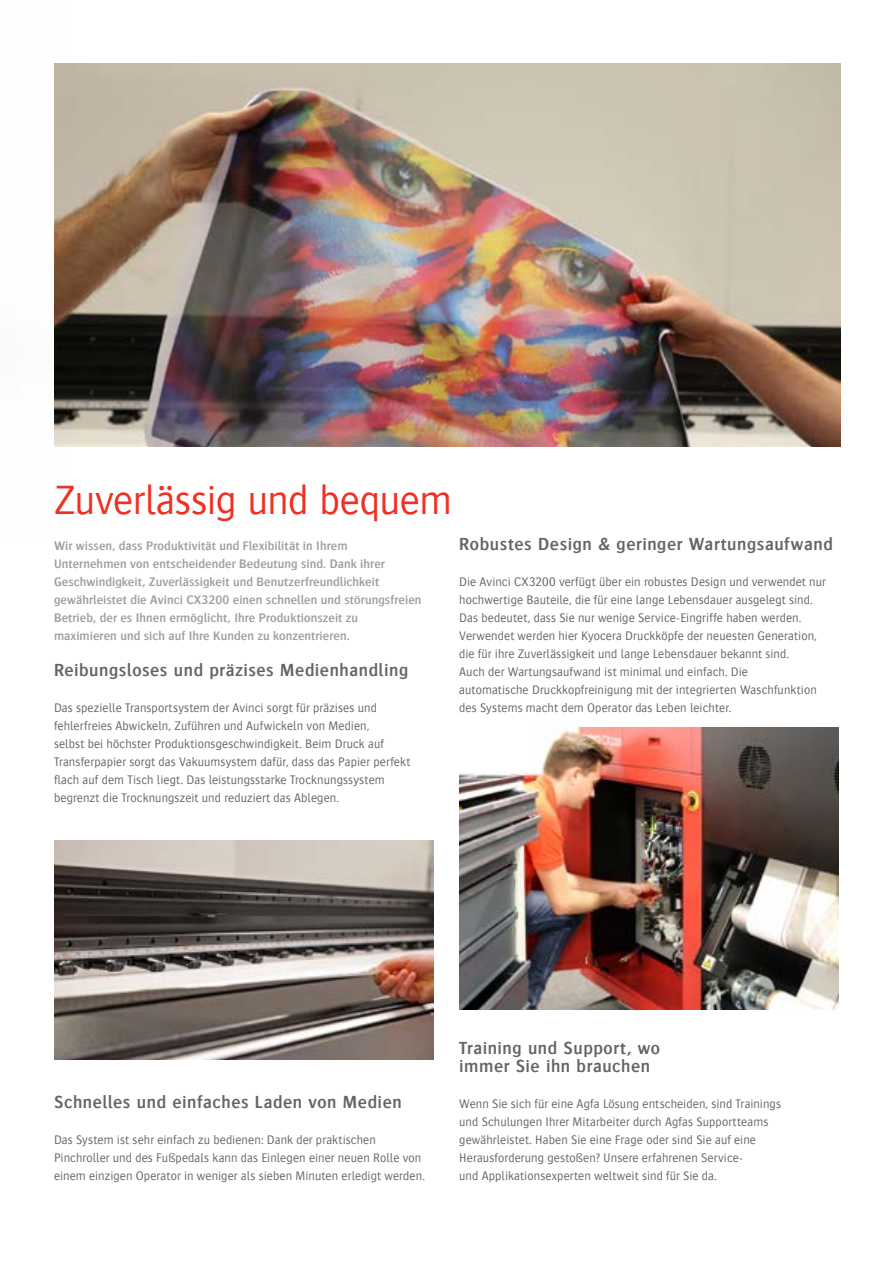
<style>
.page{position:relative;width:893px;height:1263px;background:#fff}
.page>*{position:absolute;margin:0;border:0;box-sizing:border-box;transform-origin:0 0}
.t1{font:300 42px "Bosis For Agfa";letter-spacing:-.01em;color:#ee3124}
.t2{font:600 18px/18px "Bosis For Agfa";letter-spacing:.03em;color:#636466}
.t3{font:300 12.75px/18px "Bosis For Agfa";letter-spacing:.01em;color:#636466}
.t4{font:600 12.75px/18px "Bosis For Agfa";letter-spacing:.005em;color:#9d9fa2}
</style>
<div class="page">
<img style="left:459px;top:728px;width:380px;height:282px">
<img style="left:54px;top:64px;width:786px;height:382px">
<img style="left:54px;top:840px;width:380px;height:220px">
<h1 class="t1" style="left:54px;top:478px;width:400px">Zuverlässig und bequem</h1>
<p class="t4" style="left:54px;top:536px;width:369px">Wir wissen, dass Produktivität und Flexibilität in Ihrem Unternehmen von entscheidender Bedeutung sind. Dank ihrer Geschwindigkeit, Zuverlässigkeit und Benutzerfreundlichkeit gewährleistet die Avinci CX3200 einen schnellen und störungsfreien Betrieb, der es Ihnen ermöglicht, Ihre Produktionszeit zu maximieren und sich auf Ihre Kunden zu konzentrieren.</p>
<h2 class="t2" style="left:54px;top:661px;width:356px">Reibungsloses und präzises Medienhandling</h2>
<p class="t3" style="left:54px;top:698px;width:358px">Das spezielle Transportsystem der Avinci sorgt für präzises und fehlerfreies Abwickeln, Zuführen und Aufwickeln von Medien,<br>selbst bei höchster Produktionsgeschwindigkeit. Beim Druck auf Transferpapier sorgt das Vakuumsystem dafür, dass das Papier perfekt flach auf dem Tisch liegt. Das leistungsstarke Trocknungssystem begrenzt die Trocknungszeit und reduziert das Ablegen.</p>
<h2 class="t2" style="left:459px;top:535px;width:375px">Robustes Design &amp; geringer Wartungsaufwand</h2>
<p class="t3" style="left:459px;top:572px;width:368px">Die Avinci CX3200 verfügt über ein robustes Design und verwendet nur hochwertige Bauteile, die für eine lange Lebensdauer ausgelegt sind.<br>Das bedeutet, dass Sie nur wenige Service-Eingriffe haben werden.<br>Verwendet werden hier Kyocera Druckköpfe der neuesten Generation, die für ihre Zuverlässigkeit und lange Lebensdauer bekannt sind.<br>Auch der Wartungsaufwand ist minimal und einfach. Die<br>automatische Druckkopfreinigung mit der integrierten Waschfunktion des Systems macht dem Operator das Leben leichter.</p>
<h2 class="t2" style="left:54px;top:1093px;width:349px">Schnelles und einfaches Laden von Medien</h2>
<p class="t3" style="left:54px;top:1130px;width:372px">Das System ist sehr einfach zu bedienen: Dank der praktischen<br>Pinchroller und des Fußpedals kann das Einlegen einer neuen Rolle von einem einzigen Operator in weniger als sieben Minuten erledigt werden.</p>
<h2 class="t2" style="left:459px;top:1039px;width:202px">Training und Support, wo immer Sie ihn brauchen</h2>
<p class="t3" style="left:459px;top:1094px;width:323px">Wenn Sie sich für eine Agfa Lösung entscheiden, sind Trainings und Schulungen Ihrer Mitarbeiter durch Agfas Supportteams gewährleistet. Haben Sie eine Frage oder sind Sie auf eine Herausforderung gestoßen? Unsere erfahrenen Service-<br>und Applikationsexperten weltweit sind für Sie da.</p>
</div>
